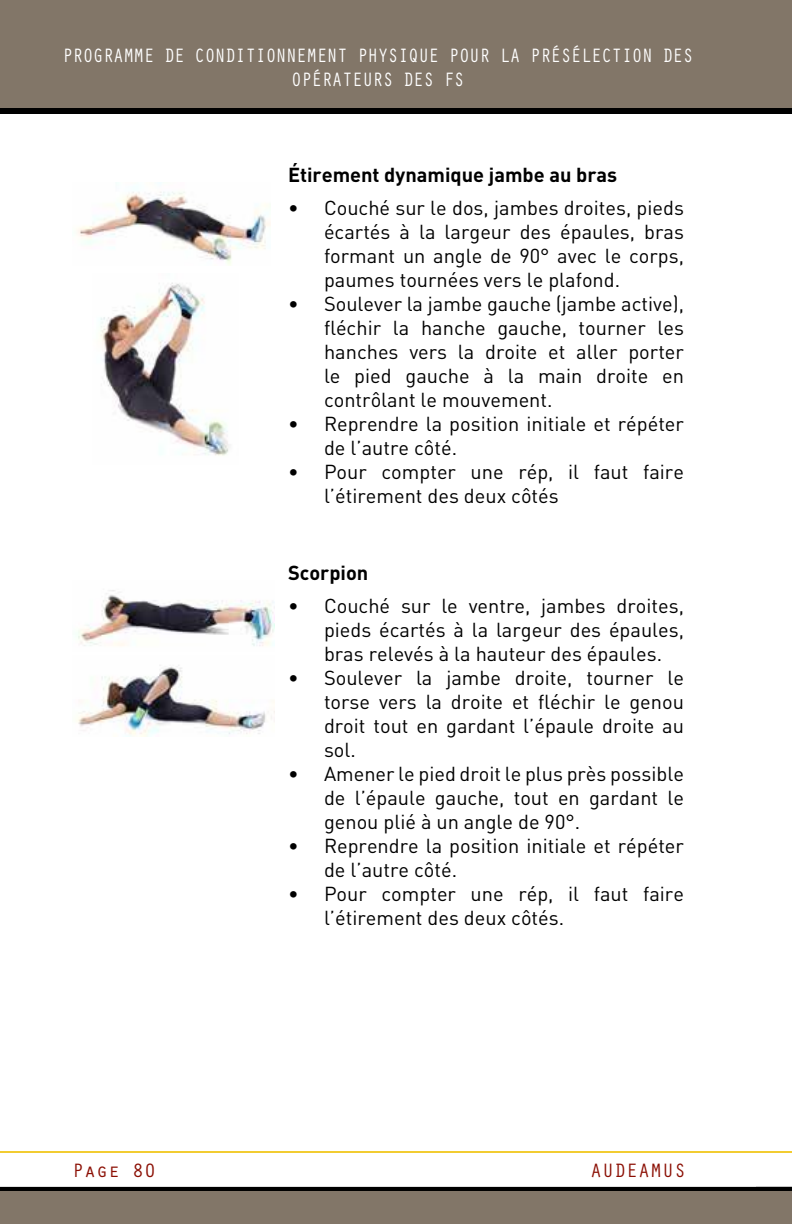
<style>
.page{position:relative;width:792px;height:1224px;background:#fff}
.page>*{position:absolute;margin:0;border:0;box-sizing:border-box;transform-origin:0 0}
.t1{font:20px/24px "DIN";color:#000;text-align:justify}
.t2{font:20px/24px "Orator Std";letter-spacing:-.035em;color:#fff;text-align:center;scale:.9 1}
.t3{font:700 20px "DIN";color:#000}
.t4{font:20px "Orator Std";color:#8b0f04}
</style>
<div class="page">
<div style="left:0;top:108px;width:792px;height:6px;background:#000"></div>
<div style="left:0;top:1187px;width:792px;height:8px;background:#000"></div>
<div style="left:0;top:0;width:792px;height:108px;background:#827668"></div>
<div style="left:0;top:1191px;width:792px;height:33px;background:#827668"></div>
<hr style="left:0;top:1151px;width:792px;height:2px;background:#f2cc31">
<img style="left:77px;top:182px;width:194px;height:83px">
<img style="left:100px;top:282px;width:129px;height:174px">
<img style="left:78px;top:590px;width:196px;height:56px">
<img style="left:76px;top:665px;width:198px;height:71px">
<p class="t2" style="left:62px;top:43px;width:703px">PROGRAMME DE CONDITIONNEMENT PHYSIQUE POUR LA PRÉSÉLECTION DES<br>OPÉRATEURS DES FS</p>
<p class="t3" style="left:288px;top:162px;width:331px">Étirement dynamique jambe au bras</p>
<p class="t1" style="left:324px;top:196px;width:361px;text-indent:-36px">• Couché sur le dos, jambes droites, pieds écartés à la largeur des épaules, bras formant un angle de 90° avec le corps, paumes tournées vers le plafond.</p>
<p class="t1" style="left:324px;top:292px;width:362px;text-indent:-36px">• Soulever la jambe gauche (jambe active), fléchir la hanche gauche, tourner les hanches vers la droite et aller porter le pied gauche à la main droite en contrôlant le mouvement.</p>
<p class="t1" style="left:324px;top:412px;width:361px;text-indent:-36px">• Reprendre la position initiale et répéter de l’autre côté.</p>
<p class="t1" style="left:324px;top:460px;width:361px;text-indent:-36px">• Pour compter une rép, il faut faire l’étirement des deux côtés</p>
<p class="t3" style="left:288px;top:560px;width:82px">Scorpion</p>
<p class="t1" style="left:324px;top:593px;width:362px;text-indent:-36px">• Couché sur le ventre, jambes droites, pieds écartés à la largeur des épaules, bras relevés à la hauteur des épaules.</p>
<p class="t1" style="left:324px;top:665px;width:361px;text-indent:-36px">• Soulever la jambe droite, tourner le torse vers la droite et fléchir le genou droit tout en gardant l’épaule droite au sol.</p>
<p class="t1" style="left:324px;top:761px;width:361px;text-indent:-36px">• Amener le pied droit le plus près possible de l’épaule gauche, tout en gardant le genou plié à un angle de 90°.</p>
<p class="t1" style="left:324px;top:833px;width:361px;text-indent:-36px">• Reprendre la position initiale et répéter de l’autre côté.</p>
<p class="t1" style="left:324px;top:881px;width:361px;text-indent:-36px">• Pour compter une rép, il faut faire l’étirement des deux côtés.</p>
<p class="t4" style="left:72px;top:1156px;width:85px">Page 80</p>
<p class="t4" style="left:590px;top:1156px;width:97px">AUDEAMUS</p>
</div>
